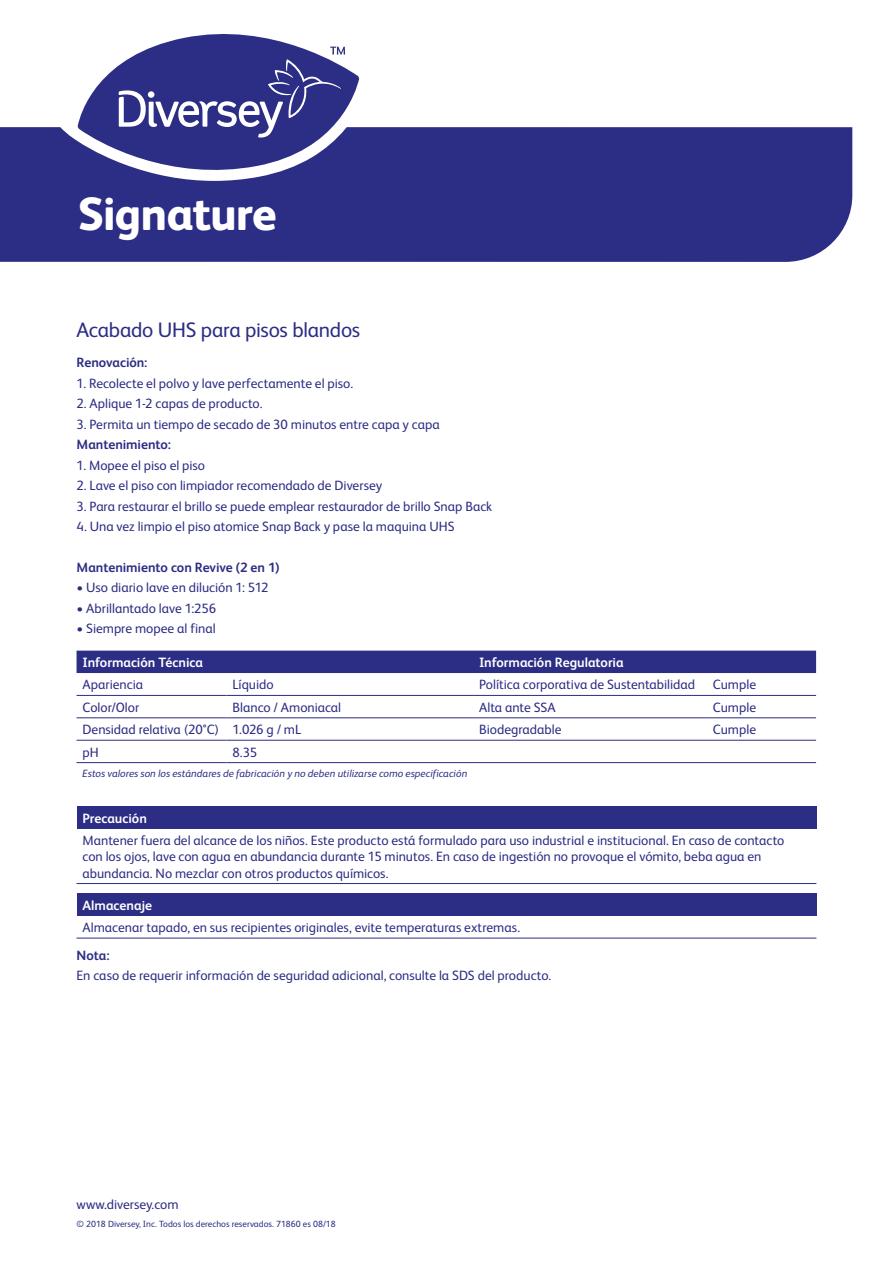
<style>
.page{position:relative;width:893px;height:1263px;background:#fff}
.page>*{position:absolute;margin:0;border:0;box-sizing:border-box;transform-origin:0 0}
.t1{font:800 46.5px "FS Albert Pro";letter-spacing:-.02em;color:#fff}
.t2{font:21px "FS Albert Pro";letter-spacing:-.015em;color:#2c2d84}
.t3{font:13.5px/16.2px "FS Albert Pro";color:#2c2d84}
.t4{font:700 13.5px "FS Albert Pro";letter-spacing:-.005em;color:#fff}
.t5{font:700 13.5px "FS Albert Pro";letter-spacing:-.005em;color:#2c2d84}
.t6{font:italic 10.5px "FS Albert Pro";letter-spacing:.005em;color:#2c2d84}
.t7{font:9px "FS Albert Pro";color:#2c2d84}
</style>
<div class="page">
<div style="left:0;top:127px;width:852px;height:135px;background:#2c2d84"></div>
<div style="left:77px;top:651px;width:739px;height:22px;background:#2c2d84"></div>
<hr style="left:77px;top:695px;width:149px;height:1px;background:#2c2d84">
<hr style="left:226px;top:695px;width:247px;height:1px;background:#2c2d84">
<hr style="left:473px;top:695px;width:234px;height:1px;background:#2c2d84">
<hr style="left:707px;top:695px;width:109px;height:1px;background:#2c2d84">
<hr style="left:77px;top:717px;width:149px;height:1px;background:#2c2d84">
<hr style="left:226px;top:717px;width:247px;height:1px;background:#2c2d84">
<hr style="left:473px;top:717px;width:234px;height:1px;background:#2c2d84">
<hr style="left:707px;top:717px;width:109px;height:1px;background:#2c2d84">
<hr style="left:77px;top:740px;width:149px;height:1px;background:#2c2d84">
<hr style="left:226px;top:740px;width:247px;height:1px;background:#2c2d84">
<hr style="left:473px;top:740px;width:234px;height:1px;background:#2c2d84">
<hr style="left:707px;top:740px;width:109px;height:1px;background:#2c2d84">
<hr style="left:77px;top:762px;width:149px;height:1px;background:#2c2d84">
<hr style="left:226px;top:762px;width:247px;height:1px;background:#2c2d84">
<hr style="left:473px;top:762px;width:234px;height:1px;background:#2c2d84">
<hr style="left:707px;top:762px;width:109px;height:1px;background:#2c2d84">
<div style="left:77px;top:806px;width:739px;height:23px;background:#2c2d84"></div>
<hr style="left:77px;top:883px;width:739px;height:1px;background:#2c2d84">
<div style="left:77px;top:893px;width:739px;height:23px;background:#2c2d84"></div>
<hr style="left:77px;top:938px;width:739px;height:1px;background:#2c2d84">
<svg style="left:58px;top:78px;width:316px;height:103px"></svg>
<svg style="left:78px;top:34px;width:281px;height:148px;fill:#2c2d84"></svg>
<svg style="left:119px;top:47px;width:226px;height:91px;background:#4f5098"></svg>
<h1 class="t1" style="left:78px;top:178px;width:200px">Signature</h1>
<h2 class="t2" style="left:77px;top:315px;width:285px">Acabado UHS para pisos blandos</h2>
<p class="t5" style="left:77px;top:353px;width:72px">Renovación:</p>
<p class="t3" style="left:77px;top:374px;width:278px">1. Recolecte el polvo y lave perfectamente el piso.</p>
<p class="t3" style="left:77px;top:395px;width:187px">2. Aplique 1-2 capas de producto.</p>
<p class="t3" style="left:77px;top:415px;width:365px">3. Permita un tiempo de secado de 30 minutos entre capa y capa</p>
<p class="t5" style="left:77px;top:435px;width:96px">Mantenimiento:</p>
<p class="t3" style="left:77px;top:456px;width:130px">1. Mopee el piso el piso</p>
<p class="t3" style="left:77px;top:476px;width:307px">2. Lave el piso con limpiador recomendado de Diversey</p>
<p class="t3" style="left:77px;top:497px;width:417px">3. Para restaurar el brillo se puede emplear restaurador de brillo Snap Back</p>
<p class="t3" style="left:77px;top:517px;width:380px">4. Una vez limpio el piso atomice Snap Back y pase la maquina UHS</p>
<p class="t5" style="left:77px;top:558px;width:205px">Mantenimiento con Revive (2 en 1)</p>
<p class="t3" style="left:77px;top:579px;width:194px">• Uso diario lave en dilución 1: 512</p>
<p class="t3" style="left:77px;top:599px;width:141px">• Abrillantado lave 1:256</p>
<p class="t3" style="left:77px;top:620px;width:141px">• Siempre mopee al final</p>
<p class="t4" style="left:83px;top:653px;width:122px">Información Técnica</p>
<p class="t4" style="left:479px;top:653px;width:146px">Información Regulatoria</p>
<p class="t3" style="left:83px;top:676px;width:62px">Apariencia</p>
<p class="t3" style="left:232px;top:676px;width:43px">Líquido</p>
<p class="t3" style="left:479px;top:676px;width:218px">Política corporativa de Sustentabilidad</p>
<p class="t3" style="left:713px;top:676px;width:45px">Cumple</p>
<p class="t3" style="left:83px;top:698px;width:58px">Color/Olor</p>
<p class="t3" style="left:232px;top:698px;width:110px">Blanco / Amoniacal</p>
<p class="t3" style="left:479px;top:698px;width:78px">Alta ante SSA</p>
<p class="t3" style="left:713px;top:698px;width:45px">Cumple</p>
<p class="t3" style="left:83px;top:720px;width:220px">Densidad relativa (20°C) 1.026 g / mL</p>
<p class="t3" style="left:479px;top:720px;width:84px">Biodegradable</p>
<p class="t3" style="left:713px;top:720px;width:45px">Cumple</p>
<p class="t3" style="left:83px;top:743px;width:18px">pH</p>
<p class="t3" style="left:232px;top:743px;width:26px">8.35</p>
<p class="t6" style="left:83px;top:766px;width:386px">Estos valores son los estándares de fabricación y no deben utilizarse como especificación</p>
<p class="t4" style="left:83px;top:808px;width:66px">Precaución</p>
<p class="t3" style="left:83px;top:831px;width:703px">Mantener fuera del alcance de los niños. Este producto está formulado para uso industrial e institucional. En caso de contacto con los ojos, lave con agua en abundancia durante 15 minutos. En caso de ingestión no provoque el vómito, beba agua en abundancia. No mezclar con otros productos químicos.</p>
<p class="t4" style="left:83px;top:895px;width:71px">Almacenaje</p>
<p class="t3" style="left:83px;top:918px;width:439px">Almacenar tapado, en sus recipientes originales, evite temperaturas extremas.</p>
<p class="t5" style="left:77px;top:945px;width:35px">Nota:</p>
<p class="t3" style="left:77px;top:966px;width:476px">En caso de requerir información de seguridad adicional, consulte la SDS del producto.</p>
<p class="t3" style="left:77px;top:1195px;width:104px">www.diversey.com</p>
<p class="t7" style="left:77px;top:1217px;width:261px">© 2018 Diversey, Inc. Todos los derechos reservados. 71860 es 08/18</p>
</div>
